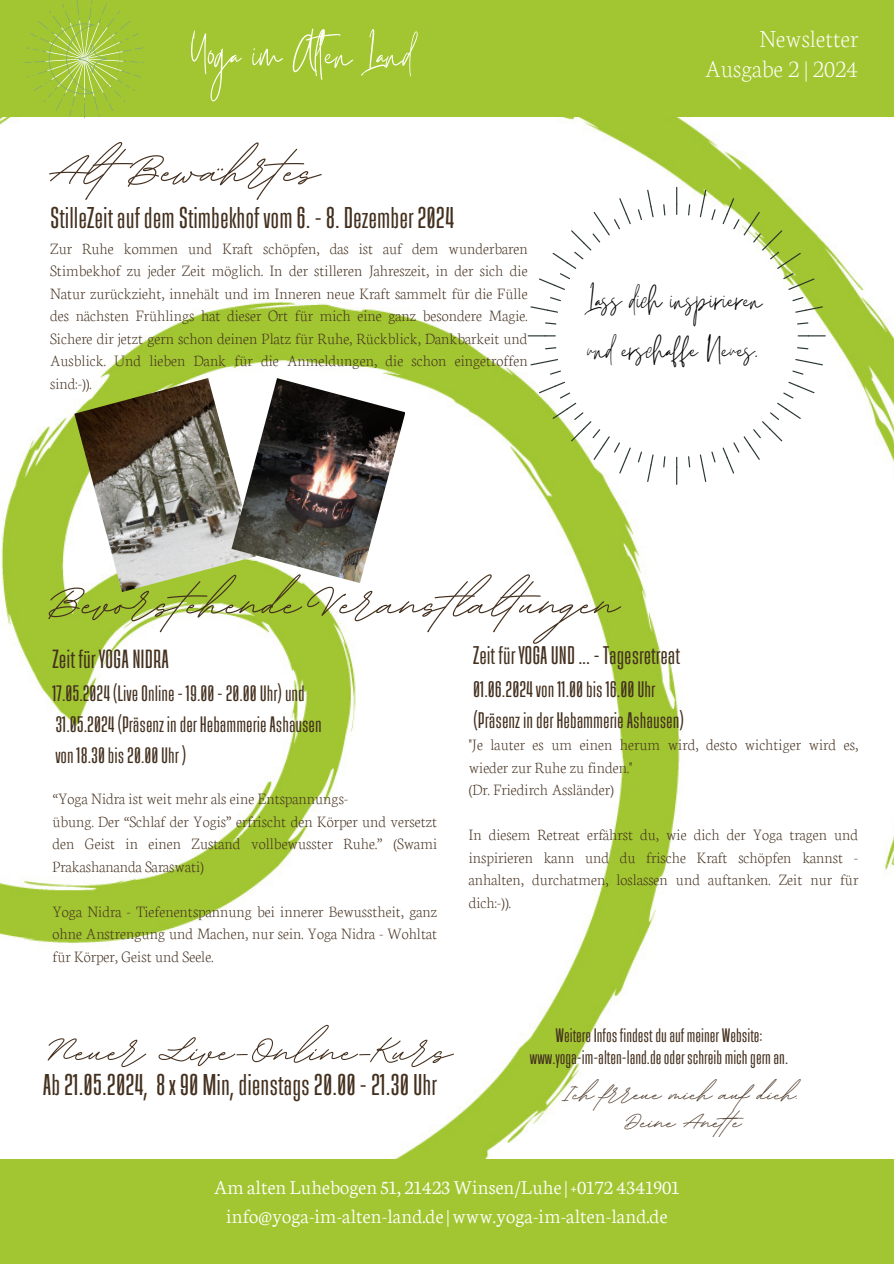
<style>
.page{position:relative;width:894px;height:1264px;background:#fff}
.page>*{position:absolute;margin:0;border:0;box-sizing:border-box;transform-origin:0 0}
.t1{font:700 75px "BD Script";color:#44301f}
.t2{font:700 67.5px "BD Script";color:#44301f}
.t3{font:52.5px "Themysion";color:#fefff7}
.t4{font:700 39px/28.2px "BD Script";color:#44301f;text-align:center}
.t5{font:36.6px/50.7px "Themysion";color:#000}
.t6{font:500 30px "Rahong";color:#44301f}
.t7{font:500 26.25px "Rahong";color:#44301f}
.t8{font:500 25.5px "Rahong";color:#44301f}
.t9{font:200 25.5px "Neuton";color:#fefff7}
.t10{font:500 22.5px "Rahong";color:#44301f}
.t11{font:500 22.35px "Rahong";color:#44301f}
.t12{font:300 21px "Neuton";color:#fefff7}
.t13{font:500 19.5px "Rahong";color:#44301f}
.t14{font:200 16.5px/22.5px "Neuton";color:#44301f;text-align:justify}
</style>
<div class="page">
<img style="left:0;top:116px;width:893px;height:1042px">
<div style="left:0;top:0;width:893px;height:116px;background:#a2c532"></div>
<div style="left:0;top:1158px;width:893px;height:105px;background:#a2c532"></div>
<svg style="left:25px;top:0;width:119px;height:118px"></svg>
<svg style="left:797px;top:335px;width:28px;height:1px"></svg>
<svg style="left:796px;top:322px;width:12px;height:2px"></svg>
<svg style="left:796px;top:347px;width:12px;height:2px"></svg>
<svg style="left:792px;top:297px;width:30px;height:16px"></svg>
<svg style="left:792px;top:359px;width:30px;height:16px"></svg>
<svg style="left:722px;top:198px;width:92px;height:92px"></svg>
<svg style="left:722px;top:382px;width:92px;height:91px"></svg>
<svg style="left:699px;top:451px;width:16px;height:31px"></svg>
<svg style="left:699px;top:190px;width:16px;height:30px"></svg>
<svg style="left:687px;top:456px;width:3px;height:11px"></svg>
<svg style="left:687px;top:204px;width:3px;height:11px"></svg>
<svg style="left:676px;top:457px;width:1px;height:28px"></svg>
<svg style="left:676px;top:187px;width:1px;height:28px"></svg>
<svg style="left:663px;top:456px;width:2px;height:11px"></svg>
<svg style="left:663px;top:204px;width:2px;height:11px"></svg>
<svg style="left:637px;top:190px;width:16px;height:30px"></svg>
<svg style="left:637px;top:451px;width:16px;height:31px"></svg>
<svg style="left:545px;top:322px;width:11px;height:2px"></svg>
<svg style="left:545px;top:347px;width:11px;height:2px"></svg>
<svg style="left:538px;top:198px;width:92px;height:92px"></svg>
<svg style="left:538px;top:382px;width:92px;height:91px"></svg>
<svg style="left:530px;top:297px;width:31px;height:16px"></svg>
<svg style="left:530px;top:359px;width:31px;height:16px"></svg>
<svg style="left:527px;top:335px;width:28px;height:1px"></svg>
<img style="left:74px;top:378px;width:182px;height:214px">
<img style="left:231px;top:378px;width:174px;height:205px">
<p class="t3" style="left:190px;top:16px;width:224px">Yoga im Alten Land</p>
<p class="t1" style="left:50px;top:122px;width:270px">Alt Bewährtes</p>
<p class="t6" style="left:50px;top:204px;width:405px">StilleZeitaufdem Stimbekhof vom 6. -8.Dezember2024</p>
<p class="t14" style="left:50px;top:236px;width:479px">Zur Ruhe kommen und Kraft schöpfen, das ist auf dem wunderbaren Stimbekhof zu jeder Zeit möglich. In der stilleren Jahreszeit, in der sich die Natur zurückzieht, innehält und im Inneren neue Kraft sammelt für die Fülle des nächsten Frühlings hat dieser Ort für mich eine ganz besondere Magie.<br>Sichere dir jetzt gern schon deinen Platz für Ruhe, Rückblick, Dankbarkeit und Ausblick. Und lieben Dank für die Anmeldungen, die schon eingetroffen sind:-)).</p>
<p class="t9" style="left:759px;top:21px;width:100px">Newsletter</p>
<p class="t9" style="left:704px;top:50px;width:155px">Ausgabe 2 | 2024</p>
<h3 class="t5" style="left:586px;top:269px;width:177px">Lass dich inspirieren und erschaffe Neues.</h3>
<h1 class="t1" style="left:50px;top:554px;width:570px">Bevorstehende Veranstlaltungen</h1>
<p class="t8" style="left:473px;top:643px;width:208px">Zeit für YOGAUND... - Tagesretreat</p>
<p class="t10" style="left:473px;top:678px;width:183px">01.06.2024von11.00bis16.00Uhr</p>
<h1 class="t10" style="left:473px;top:710px;width:212px">(Präsenz inderHebammerieAshausen)</h1>
<p class="t14" style="left:468px;top:732px;width:391px">"Je lauter es um einen herum wird, desto wichtiger wird es, wieder zur Ruhe zu finden."</p>
<p class="t14" style="left:468px;top:777px;width:146px">(Dr. Friedirch Assländer)</p>
<h5 class="t14" style="left:468px;top:822px;width:391px">In diesem Retreat erfährst du, wie dich der Yoga tragen und inspirieren kann und du frische Kraft schöpfen kannst - anhalten, durchatmen, loslassen und auftanken. Zeit nur für dich:-)).</h5>
<h2 class="t7" style="left:52px;top:647px;width:118px">Zeit für YOGANIDRA</h2>
<h6 class="t11" style="left:52px;top:683px;width:254px">17.05.2024(LiveOnline- 19.00-20.00Uhr)und</h6>
<h6 class="t11" style="left:55px;top:714px;width:268px">31.05.2024(Präsenz inderHebammerieAshausen</h6>
<p class="t11" style="left:55px;top:744px;width:133px">von18.30bis20.00Uhr )</p>
<p class="t14" style="left:52px;top:786px;width:297px">“Yoga Nidra ist weit mehr als eine Entspannungs-</p>
<h4 class="t14" style="left:52px;top:809px;width:386px">übung. Der “Schlaf der Yogis” erfrischt den Körper und versetzt den Geist in einen Zustand vollbewusster Ruhe.” (Swami Prakashananda Saraswati)</h4>
<h5 class="t14" style="left:52px;top:899px;width:386px">Yoga Nidra - Tiefenentspannung bei innerer Bewusstheit, ganz ohne Anstrengung und Machen, nur sein. Yoga Nidra - Wohltat für Körper, Geist und Seele.</h5>
<p class="t2" style="left:40px;top:1006px;width:413px">Neuer Live-Online-Kurs</p>
<p class="t6" style="left:43px;top:1071px;width:395px">Ab21.05.2024, 8x90 Min,dienstags20.00-21.30Uhr</p>
<p class="t13" style="left:555px;top:1026px;width:208px">WeitereInfosfindestduauf meiner Website:</p>
<p class="t13" style="left:529px;top:1048px;width:259px">www.yoga-im-alten-land.deoderschreib michgernan.</p>
<p class="t4" style="left:564px;top:1077px;width:238px">Ich frreue mich auf dich.<br>Deine Anet e</p>
<p class="t12" style="left:214px;top:1172px;width:467px">Amalten Luhebogen 51, 21423 Winsen/Luhe|+0172 4341901</p>
<p class="t12" style="left:226px;top:1201px;width:443px">info@yoga-im-alten-land.de|www.yoga-im-alten-land.de</p>
</div>
